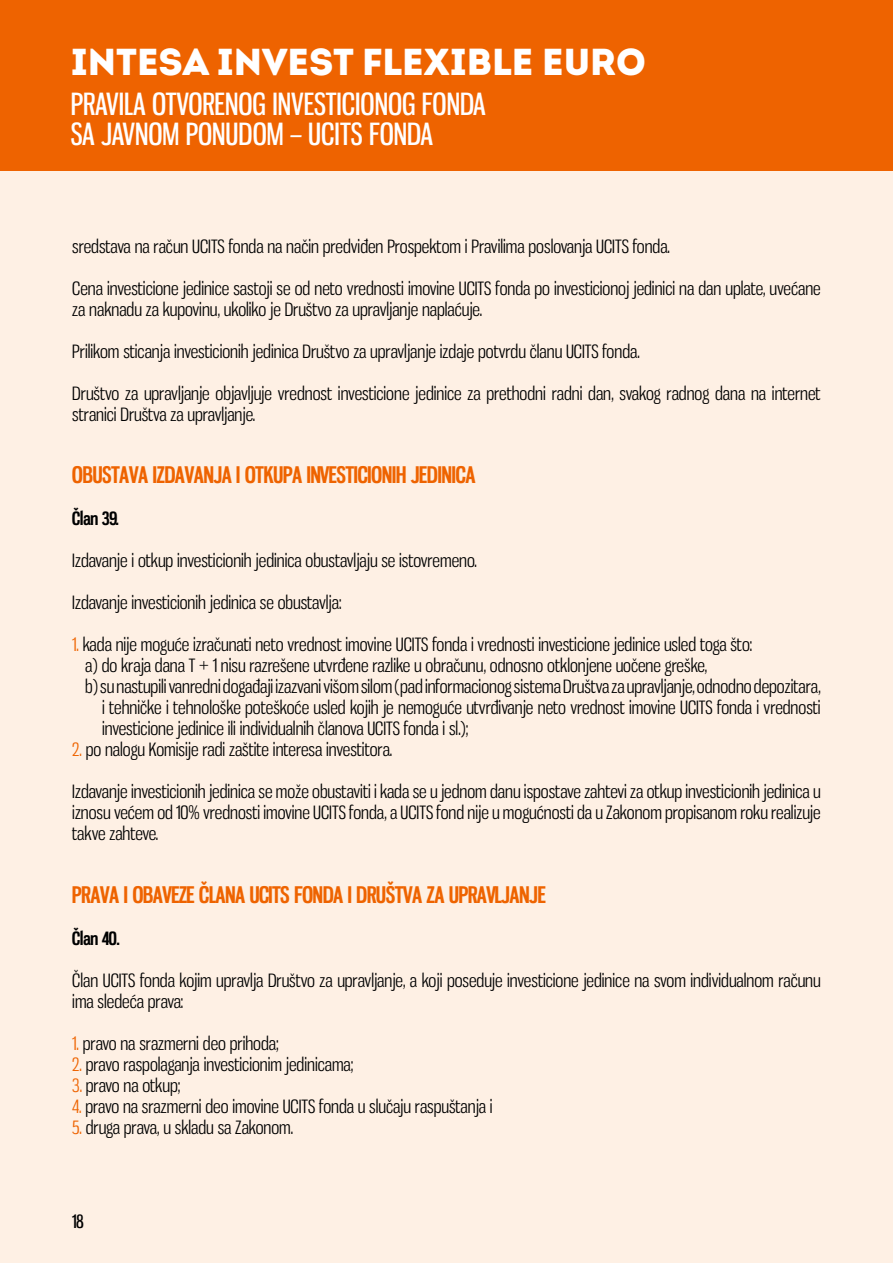
<style>
.page{position:relative;width:893px;height:1263px;background:#fef0e4}
.page>*{position:absolute;margin:0;border:0;box-sizing:border-box;transform-origin:0 0}
.t1{font:900 37.5px "Intro";color:#fff}
.t2{font:30px/30px "Gnuolane Rg";color:#fff}
.t3{font:700 22.5px "Gnuolane";color:#ee6300}
.t4{font:18px/21px "Gnuolane Bk";color:#000}
.t5{font:700 18px "Gnuolane";color:#000}
.t6{font:18px "Gnuolane";color:#000}
.s1{color:#ee6300}
</style>
<div class="page">
<div style="left:0;top:0;width:893px;height:171px;background:#ee6300"></div>
<h1 class="t1" style="left:71px;top:37px;width:577px">INTESA INVEST FLEXIBLE EURO</h1>
<h2 class="t2" style="left:71px;top:89px;width:417px">PRAVILA OTVORENOG INVESTICIONOG FONDA<br>SA JAVNOM PONUDOM – UCITS FONDA</h2>
<p class="t4" style="left:72px;top:235px;width:599px">sredstava na račun UCITS fonda na način predviđen Prospektom i Pravilima poslovanja UCITS fonda.</p>
<p class="t4" style="left:72px;top:277px;width:750px">Cena investicione jedinice sastoji se od neto vrednosti imovine UCITS fonda po investicionoj jedinici na dan uplate, uvećane za naknadu za kupovinu, ukoliko je Društvo za upravljanje naplaćuje.</p>
<p class="t4" style="left:72px;top:340px;width:569px">Prilikom sticanja investicionih jedinica Društvo za upravljanje izdaje potvrdu članu UCITS fonda.</p>
<p class="t4" style="left:72px;top:382px;width:750px">Društvo za upravljanje objavljuje vrednost investicione jedinice za prethodni radni dan, svakog radnog dana na internet stranici Društva za upravljanje.</p>
<p class="t3" style="left:72px;top:459px;width:405px">OBUSTAVA IZDAVANJA I OTKUPA INVESTICIONIH JEDINICA</p>
<p class="t5" style="left:72px;top:506px;width:48px">Član 39.</p>
<p class="t4" style="left:72px;top:550px;width:406px">Izdavanje i otkup investicionih jedinica obustavljaju se istovremeno.</p>
<p class="t4" style="left:72px;top:592px;width:271px">Izdavanje investicionih jedinica se obustavlja:</p>
<p class="t4" style="left:72px;top:634px;width:681px"><span class="s1">1.</span> kada nije moguće izračunati neto vrednost imovine UCITS fonda i vrednosti investicione jedinice usled toga što:</p>
<p class="t4" style="left:85px;top:655px;width:624px">a) do kraja dana T + 1 nisu razrešene utvrđene razlike u obračunu, odnosno otklonjene uočene greške,</p>
<p class="t4" style="left:85px;top:676px;width:737px">b) su nastupili vanredni događaji izazvani višom silom (pad informacionog sistema Društva za upravljanje, odnodno depozitara,</p>
<p class="t4" style="left:102px;top:697px;width:720px">i tehničke i tehnološke poteškoće usled kojih je nemoguće utvrđivanje neto vrednost imovine UCITS fonda i vrednosti</p>
<p class="t4" style="left:102px;top:718px;width:368px">investicione jedinice ili individualnih članova UCITS fonda i sl.);</p>
<p class="t4" style="left:72px;top:739px;width:321px"><span class="s1">2.</span> po nalogu Komisije radi zaštite interesa investitora.</p>
<p class="t4" style="left:72px;top:781px;width:750px;text-align:justify">Izdavanje investicionih jedinica se može obustaviti i kada se u jednom danu ispostave zahtevi za otkup investicionih jedinica u iznosu većem od 10% vrednosti imovine UCITS fonda, a UCITS fond nije u mogućnosti da u Zakonom propisanom roku realizuje takve zahteve.</p>
<p class="t3" style="left:72px;top:878px;width:475px">PRAVA I OBAVEZE ČLANA UCITS FONDA I DRUŠTVA ZA UPRAVLJANJE</p>
<p class="t5" style="left:72px;top:925px;width:49px">Član 40.</p>
<p class="t4" style="left:72px;top:970px;width:750px">Član UCITS fonda kojim upravlja Društvo za upravljanje, a koji poseduje investicione jedinice na svom individualnom računu ima sledeća prava:</p>
<p class="t4" style="left:72px;top:1033px;width:208px"><span class="s1">1.</span> pravo na srazmerni deo prihoda;</p>
<p class="t4" style="left:72px;top:1054px;width:283px"><span class="s1">2.</span> pravo raspolaganja investicionim jedinicama;</p>
<p class="t4" style="left:72px;top:1075px;width:109px"><span class="s1">3.</span> pravo na otkup;</p>
<p class="t4" style="left:72px;top:1096px;width:422px"><span class="s1">4.</span> pravo na srazmerni deo imovine UCITS fonda u slučaju raspuštanja i</p>
<p class="t4" style="left:72px;top:1117px;width:222px"><span class="s1">5.</span> druga prava, u skladu sa Zakonom.</p>
<p class="t6" style="left:72px;top:1208px;width:13px">18</p>
</div>
